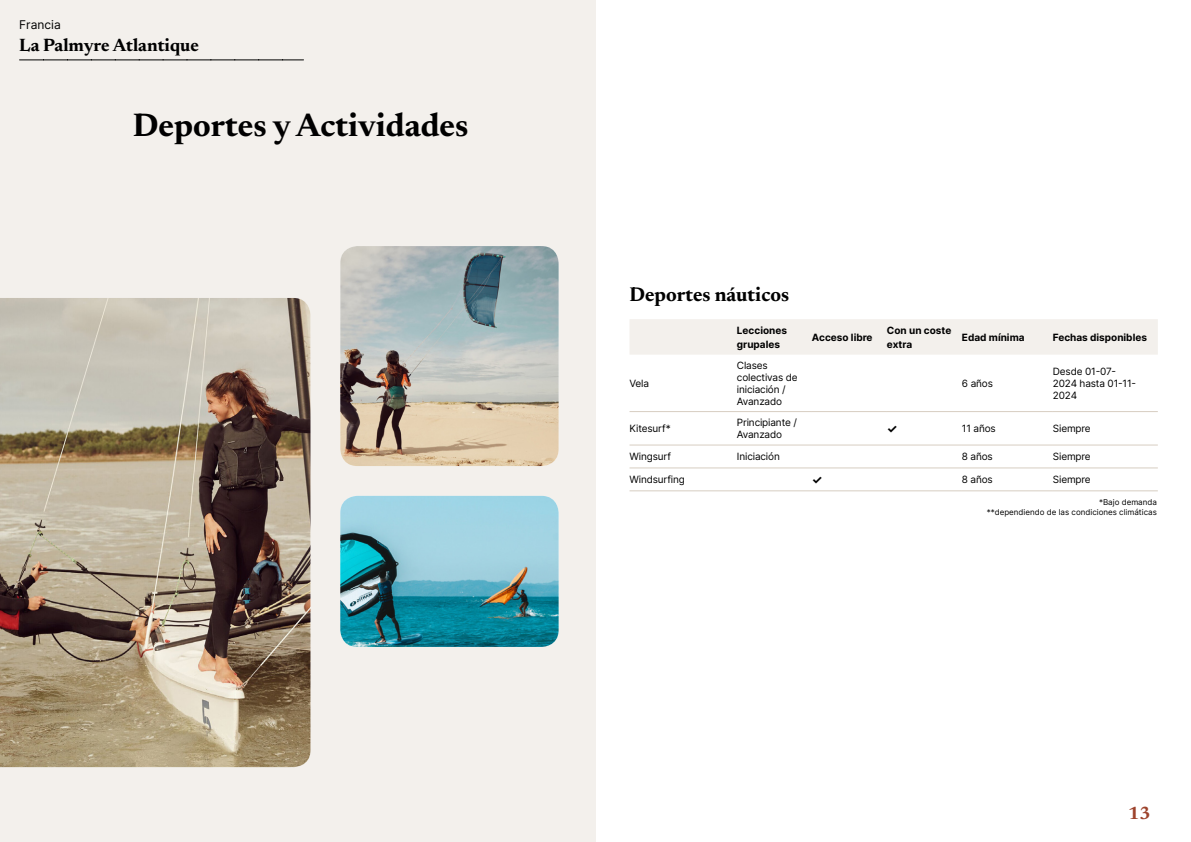
<style>
.page{position:relative;width:1191px;height:842px;background:#fff}
.page>*{position:absolute;margin:0;border:0;box-sizing:border-box;transform-origin:0 0}
.t1{font:700 33px "Newsreader 24 pt";color:#000}
.t2{font:700 20px "Newsreader 24 pt";color:#000}
.t3{font:700 18px "Newsreader 24 pt";color:#000}
.t4{font:700 18px "Newsreader 24 pt";color:#9d432c}
.t5{font:12px "Inter";color:#000}
.t6{font:700 12px "Inter";color:#000}
.t7{font:10px/12px "Inter";letter-spacing:-.015em;color:#000}
.t8{font:700 10px/14px "Inter";color:#000}
.t9{font:8px/9.6px "Inter";color:#000;text-align:right}
</style>
<div class="page">
<div style="left:0;top:0;width:595px;height:842px;background:#f3f0ec"></div>
<img style="left:340px;top:246px;width:218px;height:220px">
<img style="left:0;top:298px;width:310px;height:469px">
<img style="left:340px;top:496px;width:218px;height:151px">
<svg style="left:20px;top:60px;width:283px;height:1px"></svg>
<div style="left:630px;top:319px;width:527px;height:36px;background:#f3f0ec"></div>
<hr style="left:629px;top:411px;width:108px;height:1px;background:#d7cdc1">
<hr style="left:737px;top:411px;width:75px;height:1px;background:#d7cdc1">
<hr style="left:812px;top:411px;width:75px;height:1px;background:#d7cdc1">
<hr style="left:887px;top:411px;width:75px;height:1px;background:#d7cdc1">
<hr style="left:962px;top:411px;width:91px;height:1px;background:#d7cdc1">
<hr style="left:1053px;top:411px;width:104px;height:1px;background:#d7cdc1">
<hr style="left:629px;top:444px;width:108px;height:1px;background:#d7cdc1">
<hr style="left:737px;top:444px;width:75px;height:1px;background:#d7cdc1">
<hr style="left:812px;top:444px;width:75px;height:1px;background:#d7cdc1">
<hr style="left:887px;top:444px;width:75px;height:1px;background:#d7cdc1">
<hr style="left:962px;top:444px;width:91px;height:1px;background:#d7cdc1">
<hr style="left:1053px;top:444px;width:104px;height:1px;background:#d7cdc1">
<hr style="left:629px;top:467px;width:108px;height:1px;background:#d7cdc1">
<hr style="left:737px;top:467px;width:75px;height:1px;background:#d7cdc1">
<hr style="left:812px;top:467px;width:75px;height:1px;background:#d7cdc1">
<hr style="left:887px;top:467px;width:75px;height:1px;background:#d7cdc1">
<hr style="left:962px;top:467px;width:91px;height:1px;background:#d7cdc1">
<hr style="left:1053px;top:467px;width:104px;height:1px;background:#d7cdc1">
<hr style="left:629px;top:490px;width:108px;height:1px;background:#d7cdc1">
<hr style="left:737px;top:490px;width:75px;height:1px;background:#d7cdc1">
<hr style="left:812px;top:490px;width:75px;height:1px;background:#d7cdc1">
<hr style="left:887px;top:490px;width:75px;height:1px;background:#d7cdc1">
<hr style="left:962px;top:490px;width:91px;height:1px;background:#d7cdc1">
<hr style="left:1053px;top:490px;width:104px;height:1px;background:#d7cdc1">
<p class="t5" style="left:19px;top:15px;width:43px">Francia</p>
<h3 class="t3" style="left:19px;top:32px;width:181px">La Palmyre Atlantique</h3>
<h1 class="t1" style="left:133px;top:101px;width:337px">Deportes y Actividades</h1>
<h2 class="t2" style="left:629px;top:280px;width:161px">Deportes náuticos</h2>
<p class="t8" style="left:737px;top:323px;width:52px">Lecciones grupales</p>
<p class="t8" style="left:812px;top:330px;width:62px">Acceso libre</p>
<p class="t8" style="left:887px;top:323px;width:66px">Con un coste extra</p>
<p class="t8" style="left:962px;top:330px;width:64px">Edad mínima</p>
<p class="t8" style="left:1053px;top:330px;width:96px">Fechas disponibles</p>
<p class="t7" style="left:629px;top:377px;width:21px">Vela</p>
<p class="t7" style="left:737px;top:359px;width:62px">Clases colectivas de iniciación /<br>Avanzado</p>
<p class="t7" style="left:962px;top:377px;width:32px">6 años</p>
<p class="t7" style="left:1053px;top:365px;width:85px">Desde 01-07-<br>2024 hasta 01-11-<br>2024</p>
<p class="t7" style="left:629px;top:422px;width:43px">Kitesurf*</p>
<p class="t7" style="left:737px;top:416px;width:62px">Principiante /<br>Avanzado</p>
<p class="t6" style="left:887px;top:420px;width:12px">✓</p>
<p class="t7" style="left:962px;top:422px;width:35px">11 años</p>
<p class="t7" style="left:1053px;top:422px;width:39px">Siempre</p>
<p class="t7" style="left:629px;top:450px;width:43px">Wingsurf</p>
<p class="t7" style="left:737px;top:450px;width:44px">Iniciación</p>
<p class="t7" style="left:962px;top:450px;width:32px">8 años</p>
<p class="t7" style="left:1053px;top:450px;width:39px">Siempre</p>
<p class="t7" style="left:629px;top:473px;width:57px">Windsurfing</p>
<p class="t6" style="left:812px;top:471px;width:12px">✓</p>
<p class="t7" style="left:962px;top:473px;width:32px">8 años</p>
<p class="t7" style="left:1053px;top:473px;width:39px">Siempre</p>
<p class="t9" style="left:986px;top:498px;width:172px">*Bajo demanda<br>**dependiendo de las condiciones climáticas</p>
<h3 class="t4" style="left:1128px;top:800px;width:24px">13</h3>
</div>
